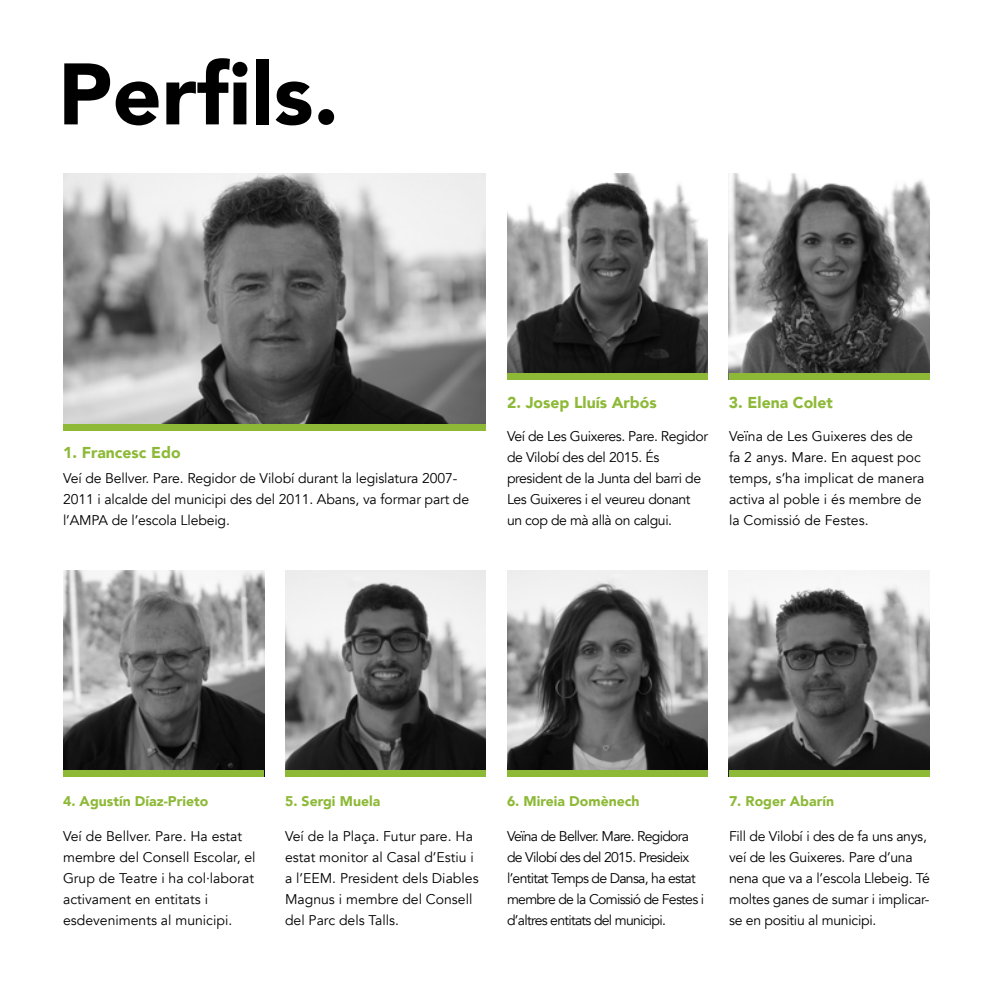
<style>
.page{position:relative;width:993px;height:993px;background:#fff}
.page>*{position:absolute;margin:0;border:0;box-sizing:border-box;transform-origin:0 0}
.t1{font:900 86.1px "Avenir";color:#000}
.t2{font:900 15.75px "Avenir";color:#8db937}
.t3{font:14px/21px "Avenir";letter-spacing:-.01em;color:#000}
.t4{font:14px/21px "Avenir";letter-spacing:-.05em;color:#000}
.t5{font:14px/21px "Avenir";letter-spacing:-.03em;color:#000}
.t6{font:900 14px "Avenir";color:#8db937}
</style>
<div class="page">
<img style="left:63px;top:174px;width:423px;height:250px">
<img style="left:507px;top:174px;width:200px;height:199px">
<img style="left:728px;top:174px;width:201px;height:199px">
<img style="left:63px;top:570px;width:201px;height:199px">
<img style="left:285px;top:570px;width:201px;height:199px">
<img style="left:507px;top:570px;width:200px;height:199px">
<img style="left:728px;top:570px;width:201px;height:199px">
<div style="left:63px;top:424px;width:423px;height:7px;background:#8db937"></div>
<div style="left:507px;top:373px;width:200px;height:6px;background:#8db937"></div>
<div style="left:728px;top:373px;width:201px;height:6px;background:#8db937"></div>
<div style="left:63px;top:769px;width:201px;height:7px;background:#8db937"></div>
<div style="left:285px;top:769px;width:201px;height:7px;background:#8db937"></div>
<div style="left:507px;top:769px;width:200px;height:7px;background:#8db937"></div>
<div style="left:728px;top:769px;width:201px;height:7px;background:#8db937"></div>
<h1 class="t1" style="left:58px;top:21px;width:282px">Perfils.</h1>
<p class="t2" style="left:63px;top:439px;width:119px">1. Francesc Edo</p>
<p class="t3" style="left:63px;top:468px;width:407px">Veí de Bellver. Pare. Regidor de Vilobí durant la legislatura 2007-<br>2011 i alcalde del municipi des del 2011. Abans, va formar part de l’AMPA de l’escola Llebeig.</p>
<p class="t2" style="left:507px;top:389px;width:151px">2. Josep Lluís Arbós</p>
<p class="t2" style="left:728px;top:389px;width:105px">3. Elena Colet</p>
<p class="t5" style="left:507px;top:426px;width:202px">Veí de Les Guixeres. Pare. Regidor de Vilobí des del 2015. És president de la Junta del barri de<br>Les Guixeres i el veureu donant un cop de mà allà on calgui.</p>
<p class="t3" style="left:728px;top:426px;width:197px">Veïna de Les Guixeres des de fa 2 anys. Mare. En aquest poc temps, s’ha implicat de manera activa al poble i és membre de la Comissió de Festes.</p>
<p class="t6" style="left:63px;top:788px;width:147px">4. Agustín Díaz-Prieto</p>
<p class="t6" style="left:285px;top:788px;width:97px">5. Sergi Muela</p>
<p class="t6" style="left:507px;top:788px;width:134px">6. Mireia Domènech</p>
<p class="t6" style="left:728px;top:788px;width:106px">7. Roger Abarín</p>
<p class="t3" style="left:63px;top:825px;width:194px">Veí de Bellver. Pare. Ha estat membre del Consell Escolar, el<br>Grup de Teatre i ha col·laborat activament en entitats i esdeveniments al municipi.</p>
<p class="t3" style="left:285px;top:825px;width:195px">Veí de la Plaça. Futur pare. Ha estat monitor al Casal d’Estiu i a l’EEM. President dels Diables<br>Magnus i membre del Consell del Parc dels Talls.</p>
<p class="t4" style="left:507px;top:825px;width:198px">Veïna de Bellver. Mare. Regidora de Vilobí des del 2015. Presideix l’entitat Temps de Dansa, ha estat membre de la Comissió de Festes i d’altres entitats del municipi.</p>
<p class="t3" style="left:728px;top:825px;width:202px">Fill de Vilobí i des de fa uns anys, veí de les Guixeres. Pare d’una nena que va a l’escola Llebeig. Té moltes ganes de sumar i implicar&shy;se en positiu al municipi.</p>
</div>
